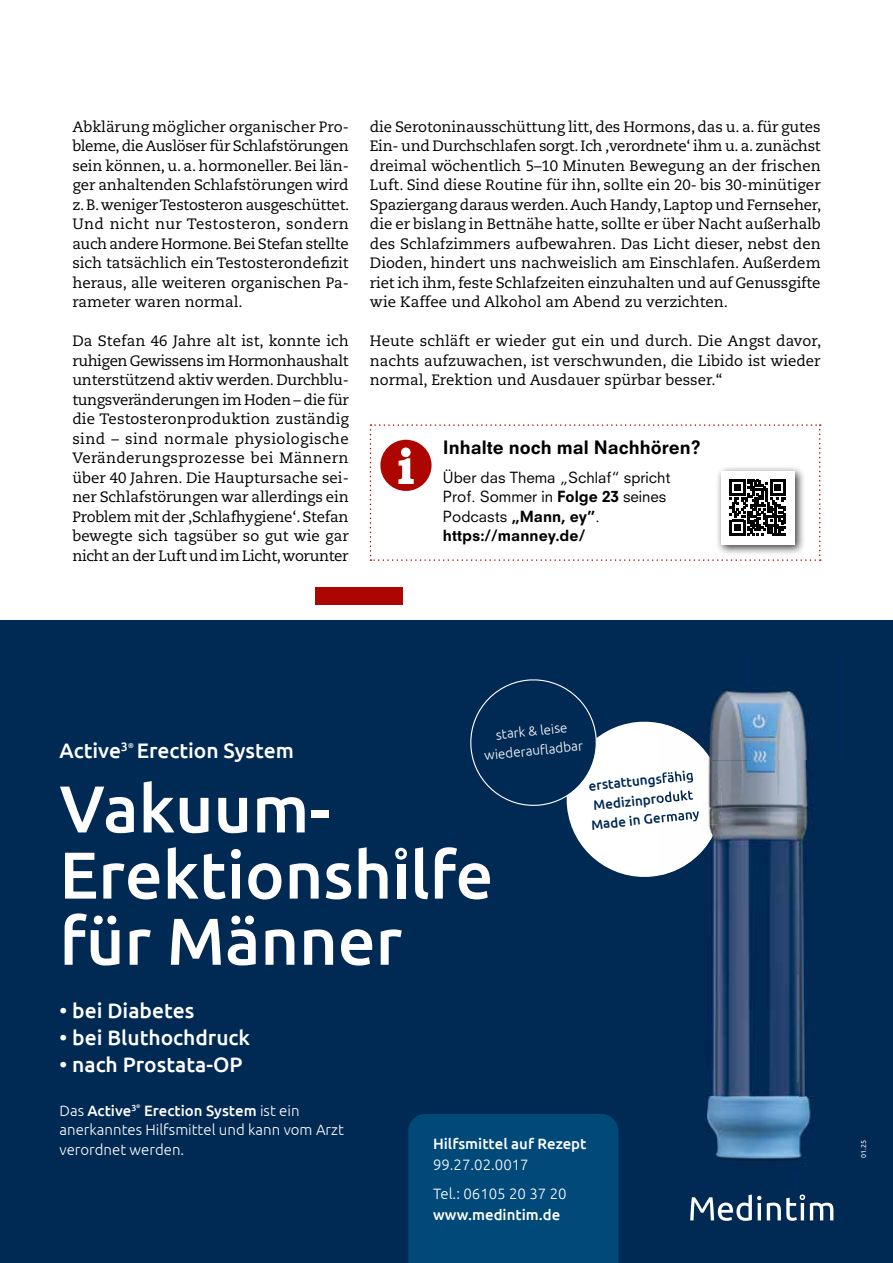
<style>
.page{position:relative;width:893px;height:1263px;background:#fff}
.page>*{position:absolute;margin:0;border:0;box-sizing:border-box;transform-origin:0 0}
.t1{font:500 66.15px/66.2px "Ubuntu";color:#fff}
.t2{font:500 21px "Ubuntu";color:#fff}
.t3{font:800 18px "Neuzeit SLT Std";color:#000}
.t4{font:15px/19.5px "Caecilia LT Pro 55 Roman";color:#000;text-align:justify}
.t5{font:300 15px/19.5px "Ubuntu";color:#fff}
.t6{font:15px/19.5px "Neuzeit SLT Std";color:#000}
.t7{font:500 15px "Ubuntu";color:#fff}
.t8{font:500 13.5px/19.5px "Ubuntu";color:#002954;text-align:center}
.t9{font:300 13.5px/19.5px "Ubuntu";color:#fff;text-align:center}
.t10{font:7.2px "Ubuntu";color:#fff}
.s1{font-weight:800}
.s2{font-weight:500}
</style>
<div class="page">
<svg style="left:370px;top:424px;width:451px;height:137px"></svg>
<div style="left:316px;top:587px;width:87px;height:17px;background:#ad0600"></div>
<div style="left:0;top:621px;width:893px;height:642px;background:#002954"></div>
<svg style="left:470px;top:679px;width:189px;height:198px"></svg>
<svg style="left:690px;top:1194px;width:71px;height:27px"></svg>
<hr style="left:758px;top:1203px;width:3px;height:17px;background:#fff">
<svg style="left:767px;top:1194px;width:66px;height:27px"></svg>
<div style="left:408px;top:1114px;width:210px;height:149px;background:#004979"></div>
<svg style="left:395px;top:848px;width:12px;height:12px"></svg>
<div style="left:397px;top:864px;width:8px;height:34px;background:#fff"></div>
<img style="left:710px;top:687px;width:99px;height:73px">
<img style="left:706px;top:760px;width:108px;height:401px">
<img style="left:659px;top:723px;width:64px;height:102px">
<img style="left:659px;top:825px;width:59px;height:50px">
<img style="left:659px;top:769px;width:34px;height:17px">
<img style="left:659px;top:789px;width:34px;height:16px">
<img style="left:659px;top:808px;width:41px;height:17px">
<p class="t4" style="left:72px;top:117px;width:278px">Abklärung möglicher organischer Pro&shy;bleme, die Auslöser für Schlafstörungen sein können, u. a. hormoneller. Bei län&shy;ger anhaltenden Schlafstörungen wird z. B. weniger Testosteron ausgeschüttet.<br>Und nicht nur Testosteron, sondern auch andere Hormone. Bei Stefan stellte sich tatsächlich ein Testosterondefizit heraus, alle weiteren organischen Pa&shy;rameter waren normal.</p>
<p class="t4" style="left:72px;top:331px;width:278px">Da Stefan 46 Jahre alt ist, konnte ich ruhigen Gewissens im Hormonhaushalt unterstützend aktiv werden. Durchblu&shy;tungsveränderungen im Hoden – die für die Testosteronproduktion zuständig sind – sind normale physiologische Veränderungsprozesse bei Männern über 40 Jahren. Die Hauptursache sei&shy;ner Schlafstörungen war allerdings ein Problem mit der ,Schlafhygiene‘. Stefan bewegte sich tagsüber so gut wie gar nicht an der Luft und im Licht, worunter</p>
<p class="t4" style="left:370px;top:117px;width:453px">die Serotoninausschüttung litt, des Hormons, das u. a. für gutes Ein- und Durchschlafen sorgt. Ich ,verordnete‘ ihm u. a. zunächst dreimal wöchentlich 5–10 Minuten Bewegung an der frischen Luft. Sind diese Routine für ihn, sollte ein 20- bis 30-minütiger Spaziergang daraus werden. Auch Handy, Laptop und Fernseher, die er bislang in Bettnähe hatte, sollte er über Nacht außerhalb des Schlafzimmers aufbewahren. Das Licht dieser, nebst den Dioden, hindert uns nachweislich am Einschlafen. Außerdem riet ich ihm, feste Schlafzeiten einzuhalten und auf Genussgifte wie Kaffee und Alkohol am Abend zu verzichten.</p>
<p class="t4" style="left:370px;top:331px;width:453px">Heute schläft er wieder gut ein und durch. Die Angst davor, nachts aufzuwachen, ist verschwunden, die Libido ist wieder normal, Erektion und Ausdauer spürbar besser.“</p>
<p class="t3" style="left:443px;top:436px;width:259px">Inhalte noch mal Nachhören?</p>
<p class="t6" style="left:443px;top:467px;width:229px">Über das Thema „Schlaf“ spricht<br>Prof. Sommer in <span class="s1">Folge 23</span> seines<br>Podcasts <span class="s1">„Mann, ey”</span>. <span class="s1">https://manney.de/</span></p>
<h2 class="t2" style="left:60px;top:737px;width:236px">Active<sup>3</sup><sup>®</sup> Erection System</h2>
<p class="t9" style="left:481px;top:726px;width:100px;rotate:-6deg">stark &amp; leise wiederaufladbar</p>
<h1 class="t1" style="left:60px;top:773px;width:435px">Vakuum-<br>Erektionsh lfe für Männer</h1>
<h2 class="t2" style="left:60px;top:997px;width:136px">• bei Diabetes</h2>
<h2 class="t2" style="left:60px;top:1024px;width:192px">• bei Bluthochdruck</h2>
<h2 class="t2" style="left:60px;top:1051px;width:184px">• nach Prostata-OP</h2>
<p class="t8" style="left:586px;top:776px;width:110px;rotate:-6deg">erstattungsfähig<br>Medizinprodukt<br>Made in Germany</p>
<p class="t5" style="left:60px;top:1100px;width:286px">Das <span class="s2">Active</span><sup>3</sup><sup>®</sup> <span class="s2">Erection System</span> ist ein anerkanntes Hilfsmittel und kann vom Arzt verordnet werden.</p>
<p class="t7" style="left:433px;top:1134px;width:155px">Hilfsmittel auf Rezept</p>
<p class="t5" style="left:433px;top:1149px;width:135px;line-height:29.5px">99.27.02.0017<br>Tel.: 06105 20 37 20</p>
<p class="t7" style="left:433px;top:1205px;width:129px">www.medintim.de</p>
<p class="t10" style="left:859px;top:1157px;width:19px;rotate:-90deg">01.25</p>
</div>
